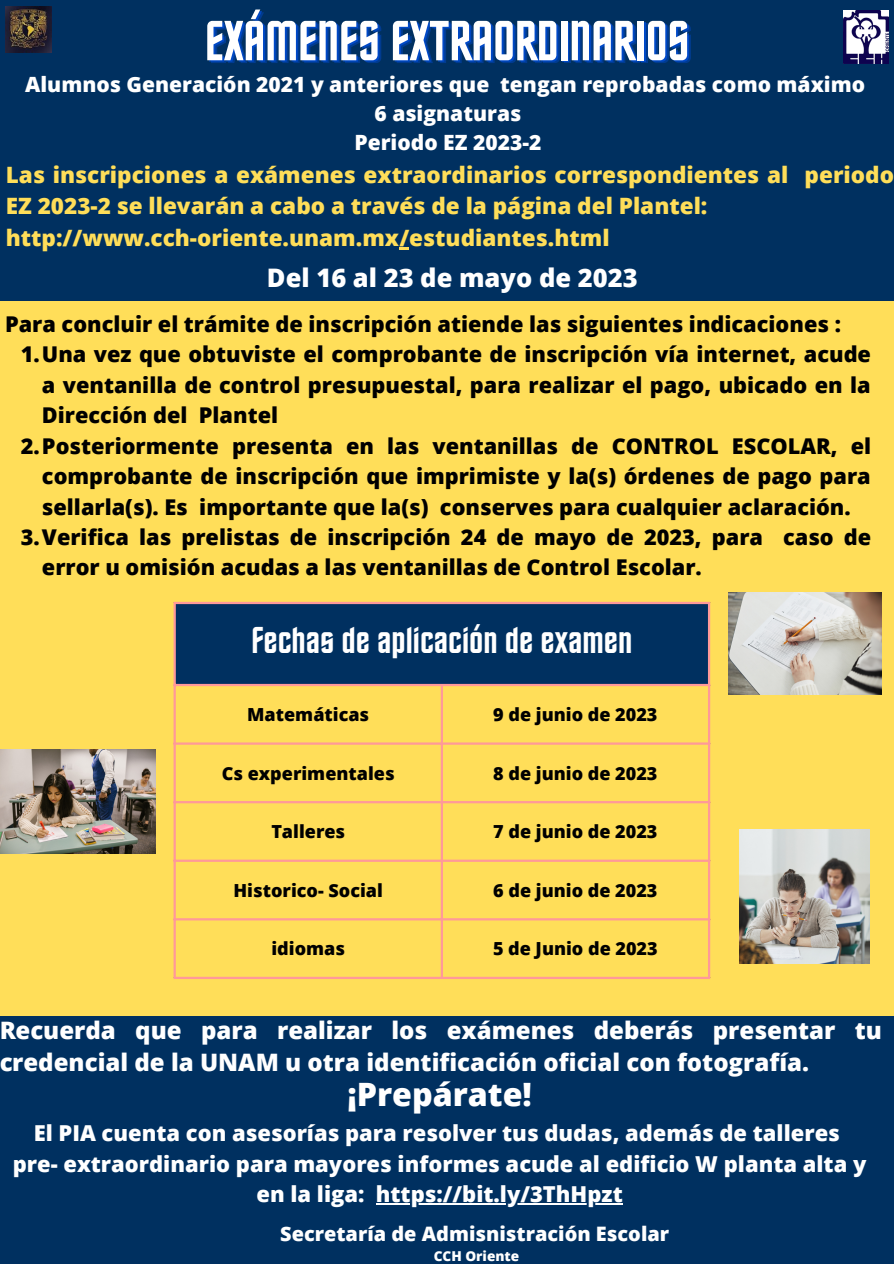
<style>
.page{position:relative;width:894px;height:1264px;background:#fff}
.page>*{position:absolute;margin:0;border:0;box-sizing:border-box;transform-origin:0 0}
.t1{font:56.7px "Horta";color:#fff}
.t2{font:37.5px "Horta";color:#fff}
.t3{font:800 32.1px "Open Sans";color:#fff}
.t4{font:800 25.5px "Open Sans";color:#fff}
.t5{font:800 24px/32.7px "Open Sans";color:#fff}
.t6{font:800 22.5px/31.5px "Open Sans";color:#ffde59}
.t7{font:800 21.9px/30.5px "Open Sans";color:#fff;text-align:center}
.t8{font:800 21.75px "Open Sans";color:#000}
.t9{font:800 21px/29.2px "Open Sans";color:#fff;text-align:center}
.t10{font:800 19.95px "Open Sans";color:#fff}
.t11{font:800 18px "Open Sans";color:#000}
.t12{font:800 13.65px "Open Sans";color:#fff}
</style>
<div class="page">
<div style="left:0;top:0;width:893px;height:1263px;background:#ffde59"></div>
<div style="left:0;top:0;width:893px;height:300px;background:#003060"></div>
<div style="left:0;top:1016px;width:893px;height:247px;background:#003060"></div>
<div style="left:174px;top:602px;width:535px;height:83px;background:#003060"></div>
<hr style="left:173px;top:604px;width:3px;height:372px;background:#f99">
<hr style="left:440px;top:686px;width:3px;height:290px;background:#f99">
<hr style="left:707px;top:604px;width:3px;height:372px;background:#f99">
<hr style="left:173px;top:602px;width:537px;height:2px;background:#f99">
<hr style="left:173px;top:684px;width:537px;height:2px;background:#f99">
<hr style="left:173px;top:742px;width:537px;height:2px;background:#f99">
<hr style="left:173px;top:801px;width:537px;height:2px;background:#f99">
<hr style="left:173px;top:859px;width:537px;height:2px;background:#f99">
<hr style="left:173px;top:918px;width:537px;height:2px;background:#f99">
<hr style="left:173px;top:976px;width:537px;height:3px;background:#f99">
<img style="left:0;top:749px;width:155px;height:104px">
<img style="left:728px;top:592px;width:153px;height:102px">
<img style="left:739px;top:829px;width:130px;height:134px">
<img style="left:843px;top:11px;width:45px;height:53px">
<img style="left:5px;top:7px;width:46px;height:46px">
<svg style="left:399px;top:248px;width:10px;height:2px"></svg>
<hr style="left:376px;top:1203px;width:246px;height:1px;background:#fff">
<h1 class="t1" style="left:205px;top:17px;width:485px">EXÁMENES EXTRAORDINARIOS</h1>
<p class="t9" style="left:25px;top:69px;width:841px">Alumnos Generación 2021 y anteriores que tengan reprobadas como máximo<br>6 asignaturas<br>Periodo EZ 2023-2</p>
<p class="t6" style="left:6px;top:158px;width:889px">Las inscripciones a exámenes extraordinarios correspondientes al periodo<br>EZ 2023-2 se llevarán a cabo a través de la página del Plantel: http://www.cch-oriente.unam.mx/estudiantes.html</p>
<p class="t4" style="left:267px;top:260px;width:372px">Del 16 al 23 de mayo de 2023</p>
<p class="t8" style="left:5px;top:309px;width:837px">Para concluir el trámite de inscripción atiende las siguientes indicaciones :</p>
<p class="t8" style="left:21px;top:339px;width:851px">1.Una vez que obtuviste el comprobante de inscripción vía internet, acude</p>
<p class="t8" style="left:42px;top:369px;width:830px">a ventanilla de control presupuestal, para realizar el pago, ubicado en la</p>
<p class="t8" style="left:42px;top:400px;width:238px">Dirección del Plantel</p>
<p class="t8" style="left:21px;top:430px;width:851px">2.Posteriormente presenta en las ventanillas de CONTROL ESCOLAR, el</p>
<p class="t8" style="left:42px;top:461px;width:830px">comprobante de inscripción que imprimiste y la(s) órdenes de pago para</p>
<p class="t8" style="left:42px;top:491px;width:810px">sellarla(s). Es importante que la(s) conserves para cualquier aclaración.</p>
<p class="t8" style="left:21px;top:522px;width:851px">3.Verifica las prelistas de inscripción 24 de mayo de 2023, para caso de</p>
<p class="t8" style="left:42px;top:552px;width:661px">error u omisión acudas a las ventanillas de Control Escolar.</p>
<h2 class="t2" style="left:251px;top:624px;width:382px">Fechas de aplicación de examen</h2>
<p class="t11" style="left:247px;top:701px;width:123px">Matemáticas</p>
<p class="t11" style="left:493px;top:701px;width:166px">9 de junio de 2023</p>
<p class="t11" style="left:222px;top:760px;width:174px">Cs experimentales</p>
<p class="t11" style="left:493px;top:760px;width:166px">8 de junio de 2023</p>
<p class="t11" style="left:271px;top:819px;width:75px">Talleres</p>
<p class="t11" style="left:493px;top:819px;width:166px">7 de junio de 2023</p>
<p class="t11" style="left:233px;top:877px;width:151px">Historico- Social</p>
<p class="t11" style="left:493px;top:877px;width:166px">6 de junio de 2023</p>
<p class="t11" style="left:271px;top:936px;width:75px">idiomas</p>
<p class="t11" style="left:493px;top:936px;width:166px">5 de Junio de 2023</p>
<p class="t5" style="left:-1px;top:1012px;width:884px">Recuerda que para realizar los exámenes deberás presentar tu credencial de la UNAM u otra identificación oficial con fotografía.</p>
<h3 class="t3" style="left:347px;top:1072px;width:186px">¡Prepárate!</h3>
<p class="t7" style="left:13px;top:1117px;width:854px">El PIA cuenta con asesorías para resolver tus dudas, además de talleres pre- extraordinario para mayores informes acude al edificio W planta alta y en la liga: https://bit.ly/3ThHpzt</p>
<p class="t10" style="left:280px;top:1219px;width:390px">Secretaría de Admisnistración Escolar</p>
<p class="t12" style="left:433px;top:1246px;width:87px">CCH Oriente</p>
</div>
